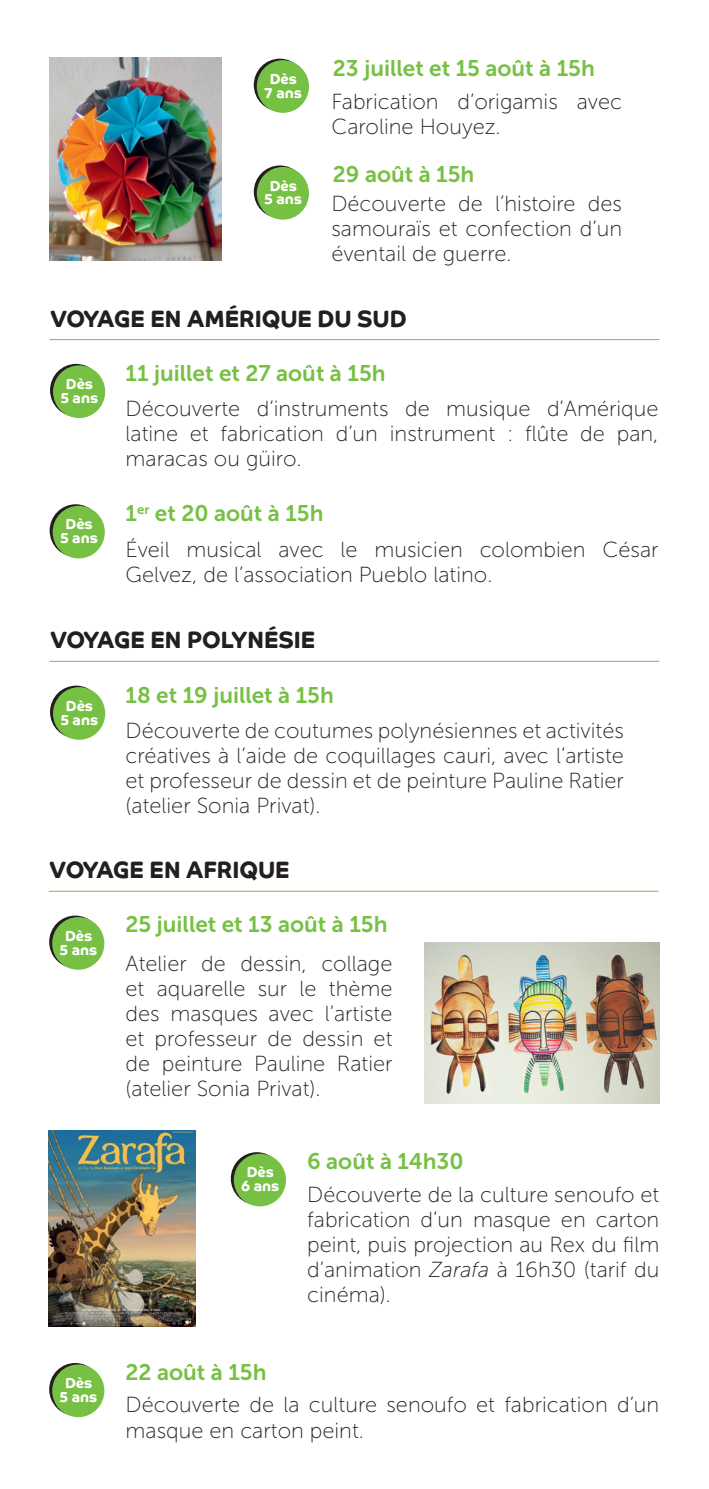
<style>
.page{position:relative;width:709px;height:1489px;background:#fff}
.page>*{position:absolute;margin:0;border:0;box-sizing:border-box;transform-origin:0 0}
.t1{font:700 23.75px "Co Headline";color:#231f20;scale:.95 1}
.t2{font:22.5px "Museo Sans 700";color:#76c043}
.t3{font:21.75px/25px "Museo Sans 100";color:#231f20;text-align:justify}
.t4{font:700 14.5px/13.8px "Co Headline";color:#fff;text-align:center}
.s1{font-style:italic}
</style>
<div class="page">
<hr style="left:708px;top:540px;width:1px;height:365px;background:#e8f3de">
<hr style="left:50px;top:339px;width:609px;height:1px;background:#76c043">
<hr style="left:50px;top:661px;width:609px;height:1px;background:#76c043">
<svg style="left:50px;top:364px;width:52px;height:52px"></svg>
<div style="left:53px;top:365px;width:52px;height:53px;background:#76c043;border-radius:50%"></div>
<svg style="left:50px;top:685px;width:52px;height:53px"></svg>
<div style="left:53px;top:687px;width:52px;height:52px;background:#76c043;border-radius:50%"></div>
<svg style="left:50px;top:504px;width:52px;height:53px"></svg>
<div style="left:53px;top:506px;width:52px;height:52px;background:#76c043;border-radius:50%"></div>
<svg style="left:254px;top:59px;width:52px;height:52px"></svg>
<div style="left:257px;top:60px;width:52px;height:53px;background:#76c043;border-radius:50%"></div>
<svg style="left:254px;top:165px;width:52px;height:53px"></svg>
<div style="left:257px;top:167px;width:52px;height:53px;background:#76c043;border-radius:50%"></div>
<img style="left:49px;top:57px;width:172px;height:203px">
<img style="left:49px;top:1130px;width:147px;height:196px">
<img style="left:424px;top:942px;width:235px;height:161px">
<hr style="left:49px;top:890px;width:609px;height:1px;background:#76c043">
<svg style="left:49px;top:915px;width:52px;height:53px"></svg>
<div style="left:52px;top:917px;width:52px;height:52px;background:#76c043;border-radius:50%"></div>
<svg style="left:231px;top:1152px;width:52px;height:52px"></svg>
<div style="left:234px;top:1153px;width:52px;height:53px;background:#76c043;border-radius:50%"></div>
<svg style="left:49px;top:1362px;width:52px;height:53px"></svg>
<div style="left:52px;top:1364px;width:52px;height:52px;background:#76c043;border-radius:50%"></div>
<p class="t4" style="left:265px;top:72px;width:39px">Dès<br>7 ans</p>
<p class="t4" style="left:264px;top:179px;width:39px">Dès<br>5 ans</p>
<p class="t2" style="left:333px;top:55px;width:263px">23 juillet et 15 août à 15h</p>
<p class="t3" style="left:331px;top:89px;width:292px">Fabrication d’origamis avec<br>Caroline Houyez.</p>
<p class="t2" style="left:333px;top:162px;width:143px">29 août à 15h</p>
<p class="t3" style="left:331px;top:191px;width:292px">Découverte de l’histoire des samouraïs et confection d’un éventail de guerre.</p>
<p class="t1" style="left:51px;top:304px;width:376px">VOYAGE EN AMÉRIQUE DU SUD</p>
<p class="t4" style="left:61px;top:377px;width:39px">Dès<br>5 ans</p>
<p class="t4" style="left:60px;top:517px;width:39px">Dès<br>5 ans</p>
<p class="t2" style="left:126px;top:360px;width:261px">11 juillet et 27 août à 15h</p>
<p class="t3" style="left:126px;top:396px;width:534px">Découverte d’instruments de musique d’Amérique latine et fabrication d’un instrument : flûte de pan, maracas ou güiro.</p>
<p class="t2" style="left:126px;top:501px;width:199px">1<sup>er</sup> et 20 août à 15h</p>
<p class="t3" style="left:126px;top:536px;width:534px">Éveil musical avec le musicien colombien César<br>Gelvez, de l’association Pueblo latino.</p>
<p class="t1" style="left:51px;top:626px;width:280px">VOYAGE EN POLYNÉSIE</p>
<p class="t4" style="left:61px;top:699px;width:39px">Dès<br>5 ans</p>
<p class="t2" style="left:126px;top:682px;width:210px">18 et 19 juillet à 15h</p>
<p class="t3" style="left:126px;top:718px;width:500px">Découverte de coutumes polynésiennes et activités créatives à l’aide de coquillages cauri, avec l’artiste et professeur de dessin et de peinture Pauline Ratier (atelier Sonia Privat).</p>
<p class="t1" style="left:50px;top:856px;width:254px">VOYAGE EN AFRIQUE</p>
<p class="t4" style="left:60px;top:928px;width:39px">Dès<br>5 ans</p>
<p class="t4" style="left:60px;top:1376px;width:39px">Dès<br>5 ans</p>
<p class="t2" style="left:126px;top:911px;width:263px">25 juillet et 13 août à 15h</p>
<p class="t3" style="left:126px;top:951px;width:268px">Atelier de dessin, collage et aquarelle sur le thème des masques avec l’artiste et professeur de dessin et de peinture Pauline Ratier (atelier Sonia Privat).</p>
<p class="t4" style="left:241px;top:1165px;width:40px">Dès<br>6 ans</p>
<p class="t2" style="left:126px;top:1359px;width:142px">22 août à 15h</p>
<p class="t2" style="left:307px;top:1148px;width:158px">6 août à 14h30</p>
<p class="t3" style="left:307px;top:1181px;width:354px">Découverte de la culture senoufo et fabrication d’un masque en carton peint, puis projection au Rex du film d’animation <span class="s1">Zarafa</span> à 16h30 (tarif du cinéma).</p>
<p class="t3" style="left:126px;top:1392px;width:535px">Découverte de la culture senoufo et fabrication d’un masque en carton peint.</p>
</div>
